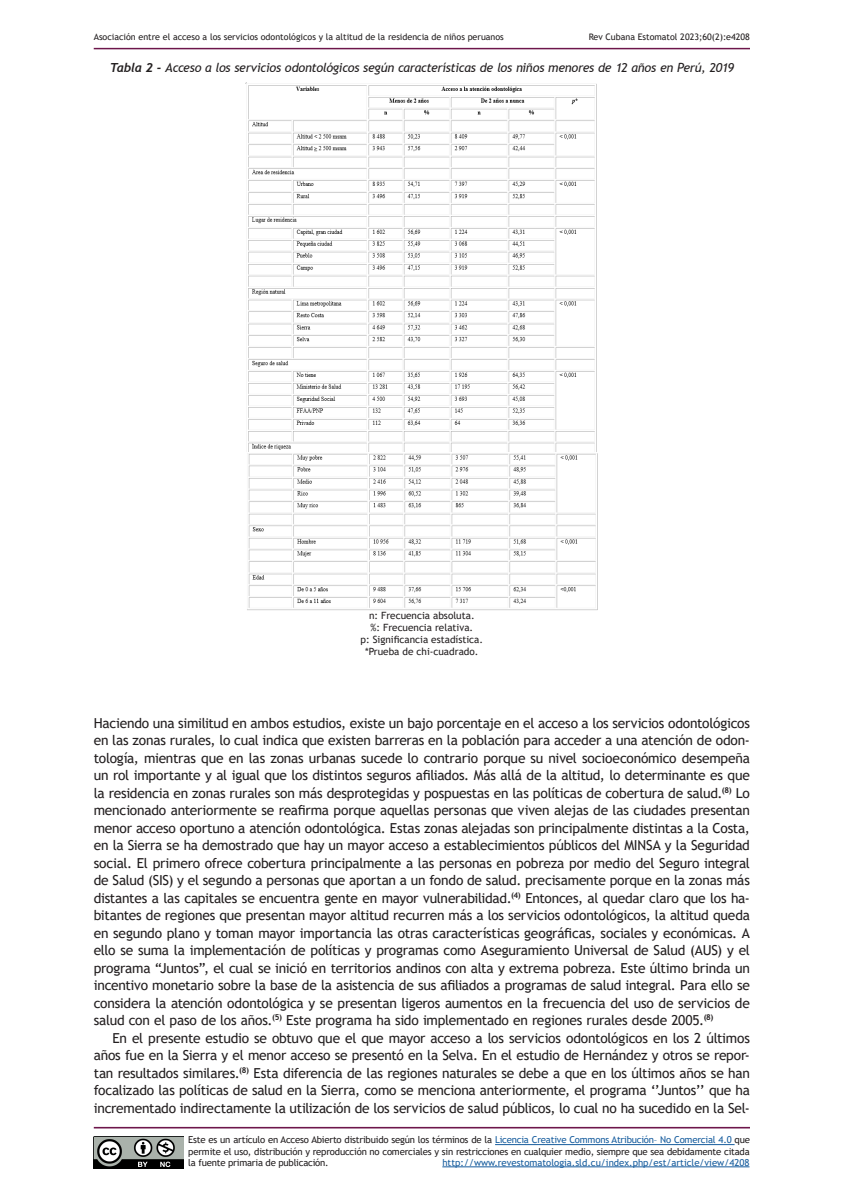
<style>
.page{position:relative;width:850px;height:1200px;background:#fff}
.page>*{position:absolute;margin:0;border:0;box-sizing:border-box;transform-origin:0 0}
._00_Cuerpo_de_texto{font:13.75px/17.5px "Trebuchet MS";letter-spacing:-.015em;color:#231f20;text-align:justify}
.Textos_figura_y_tabl{font:italic 12.5px "Trebuchet MS";letter-spacing:-.02em;color:#231f20}
.Textos_figura_y_tabl-2{font:10px "Trebuchet MS";color:#231f20}
.t1{font:9.56px/11.5px "Trebuchet MS";letter-spacing:-.02em;color:#231f20;text-align:justify}
.t2{font:9.56px "Trebuchet MS";color:#175d9e}
.t3{font:8.94px "Trebuchet MS";color:#231f20}
.s1{font-family:"Trebuchet";font-weight:700}
.s2{color:#175d9e}
</style>
<div class="page">
<hr style="left:495px;top:1144px;width:240px;height:1px;background:#175d9e">
<hr style="left:442px;top:1167px;width:308px;height:1px;background:#175d9e">
<img style="left:94px;top:1136px;width:90px;height:33px">
<hr style="left:94px;top:1127px;width:656px;height:1px;background:#6d164b">
<hr style="left:94px;top:48px;width:656px;height:1px;background:#6d164b">
<img style="left:246px;top:82px;width:352px;height:529px">
<p class="t3" style="left:94px;top:31px;width:412px">Asociación entre el acceso a los servicios odontológicos y la altitud de la residencia de niños peruanos</p>
<p class="t3" style="left:589px;top:31px;width:163px">Rev Cubana Estomatol 2023;60(2):e4208</p>
<p class="Textos_figura_y_tabl" style="left:110px;top:60px;width:626px"><span class="s1">Tabla 2 -</span> Acceso a los servicios odontológicos según características de los niños menores de 12 años en Perú, 2019</p>
<p class="Textos_figura_y_tabl-2" style="left:369px;top:609px;width:107px">n: Frecuencia absoluta.</p>
<p class="Textos_figura_y_tabl-2" style="left:370px;top:621px;width:104px">%: Frecuencia relativa.</p>
<p class="Textos_figura_y_tabl-2" style="left:361px;top:633px;width:124px">p: Significancia estadística.</p>
<p class="Textos_figura_y_tabl-2" style="left:365px;top:645px;width:115px">*Prueba de chi-cuadrado.</p>
<p class="_00_Cuerpo_de_texto" style="left:94px;top:714px;width:658px">Haciendo una similitud en ambos estudios, existe un bajo porcentaje en el acceso a los servicios odontológicos en las zonas rurales, lo cual indica que existen barreras en la población para acceder a una atención de odon&shy;tología, mientras que en las zonas urbanas sucede lo contrario porque su nivel socioeconómico desempeña un rol importante y al igual que los distintos seguros afiliados. Más allá de la altitud, lo determinante es que la residencia en zonas rurales son más desprotegidas y pospuestas en las políticas de cobertura de salud.<sup>(8)</sup> Lo mencionado anteriormente se reafirma porque aquellas personas que viven alejas de las ciudades presentan menor acceso oportuno a atención odontológica. Estas zonas alejadas son principalmente distintas a la Costa, en la Sierra se ha demostrado que hay un mayor acceso a establecimientos públicos del MINSA y la Seguridad social. El primero ofrece cobertura principalmente a las personas en pobreza por medio del Seguro integral de Salud (SIS) y el segundo a personas que aportan a un fondo de salud. precisamente porque en la zonas más distantes a las capitales se encuentra gente en mayor vulnerabilidad.<sup>(4)</sup> Entonces, al quedar claro que los ha&shy;bitantes de regiones que presentan mayor altitud recurren más a los servicios odontológicos, la altitud queda en segundo plano y toman mayor importancia las otras características geográficas, sociales y económicas. A ello se suma la implementación de políticas y programas como Aseguramiento Universal de Salud (AUS) y el programa “Juntos”, el cual se inició en territorios andinos con alta y extrema pobreza. Este último brinda un incentivo monetario sobre la base de la asistencia de sus afiliados a programas de salud integral. Para ello se considera la atención odontológica y se presentan ligeros aumentos en la frecuencia del uso de servicios de salud con el paso de los años.<sup>(5)</sup> Este programa ha sido implementado en regiones rurales desde 2005.<sup>(8)</sup></p>
<p class="_00_Cuerpo_de_texto" style="left:94px;top:1029px;width:658px;text-indent:19px">En el presente estudio se obtuvo que el que mayor acceso a los servicios odontológicos en los 2 últimos años fue en la Sierra y el menor acceso se presentó en la Selva. En el estudio de Hernández y otros se repor&shy;tan resultados similares.<sup>(8)</sup> Esta diferencia de las regiones naturales se debe a que en los últimos años se han focalizado las políticas de salud en la Sierra, como se menciona anteriormente, el programa ‘’Juntos’’ que ha incrementado indirectamente la utilización de los servicios de salud públicos, lo cual no ha sucedido en la Sel-</p>
<p class="t1" style="left:188px;top:1134px;width:563px">Este es un artículo en Acceso Abierto distribuido según los términos de la <span class="s2">Licencia Creative Commons Atribución– No Comercial 4.0</span> que permite el uso, distribución y reproducción no comerciales y sin restricciones en cualquier medio, siempre que sea debidamente citada la fuente primaria de publicación.</p>
<p class="t2" style="left:442px;top:1156px;width:309px">http://www.revestomatologia.sld.cu/index.php/est/article/view/4208</p>
</div>
